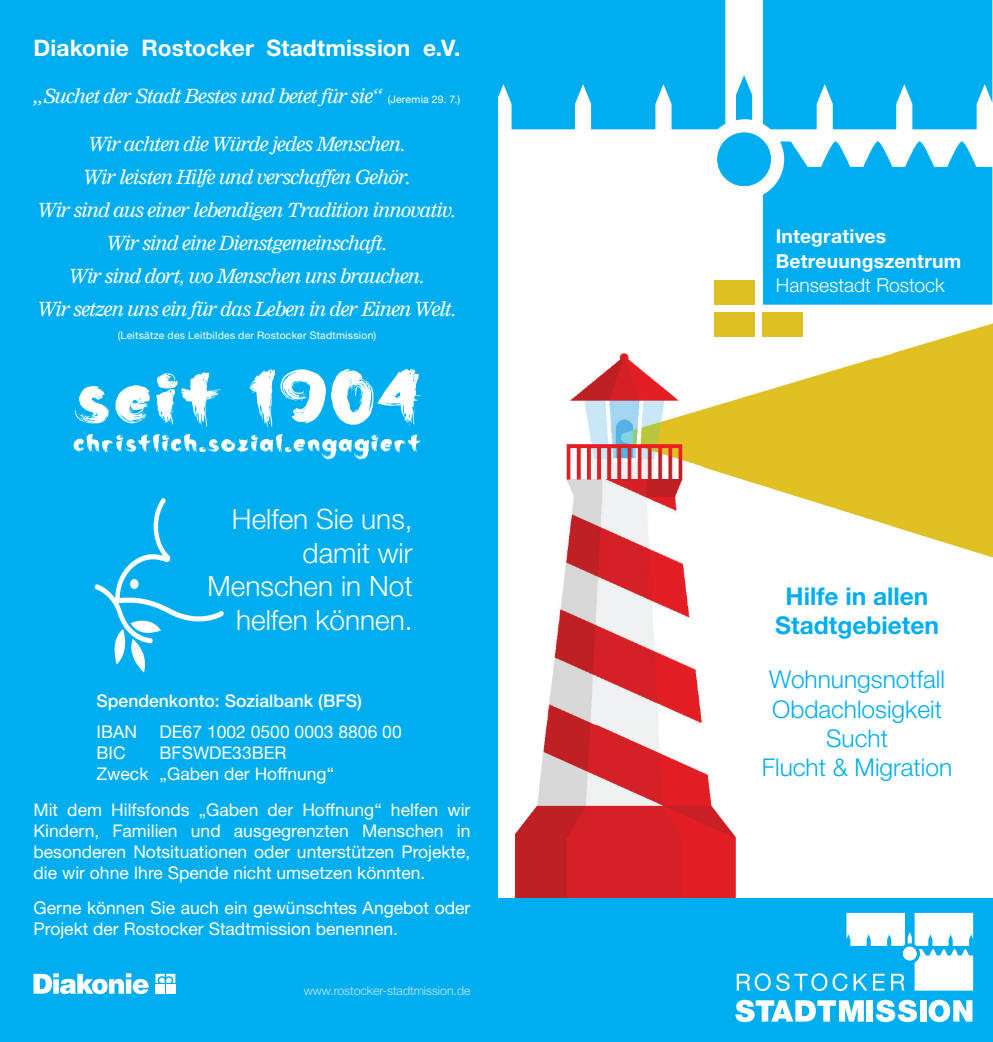
<style>
.page{position:relative;width:993px;height:1042px;background:#fff}
.page>*{position:absolute;margin:0;border:0;box-sizing:border-box;transform-origin:0 0}
.t1{font:300 28px/33.6px "Helvetica Neue LT Std";color:#fff;text-align:right}
.t2{font:300 24.5px/29.4px "Helvetica Neue LT Std";color:#00aeef;text-align:center}
.t3{font:700 24.5px/29.4px "Helvetica Neue LT Std";color:#00aeef;text-align:center}
.t4{font:700 22.75px "Helvetica Neue LT Std";letter-spacing:.005em;color:#fff}
.t5{font:italic 19.25px/33.1px "Nimrod";letter-spacing:-.045em;color:#fff;text-align:center}
.t6{font:700 19.25px/24.5px "Helvetica Neue LT Std";letter-spacing:.01em;color:#fff}
.t7{font:300 19.25px "Helvetica Neue LT Std";color:#fff}
.t8{font:17.5px/21px "Helvetica Neue LT Std";color:#fff}
.t9{font:500 17.5px "Helvetica Neue LT Std";color:#fff}
.t10{font:300 12.25px "Helvetica Neue LT Std";color:#c6eafa}
.t11{font:10.5px "Helvetica Neue LT Std";letter-spacing:.02em;color:#fff}
.s1{font-family:"Helvetica Neue LT Std";font-style:normal;font-size:10.5px}
</style>
<div class="page">
<img style="left:515px;top:724px;width:221px;height:174px">
<img style="left:546px;top:358px;width:156px;height:366px">
<img style="left:891px;top:323px;width:101px;height:235px">
<img style="left:702px;top:358px;width:189px;height:168px">
<img style="left:878px;top:354px;width:13px;height:4px">
<img style="left:619px;top:353px;width:10px;height:5px">
<div style="left:762px;top:0;width:230px;height:129px;background:#00aeef"></div>
<svg style="left:762px;top:141px;width:230px;height:164px;background:#1cb6f0"></svg>
<div style="left:497px;top:0;width:228px;height:129px;background:#00aeef"></div>
<svg style="left:736px;top:75px;width:15px;height:45px"></svg>
<div style="left:717px;top:133px;width:53px;height:53px;background:#00aeef;border-radius:50%"></div>
<div style="left:0;top:0;width:497px;height:1042px;background:#00aeef"></div>
<svg style="left:155px;top:974px;width:20px;height:9px"></svg>
<div style="left:155px;top:984px;width:9px;height:9px;background:#fff"></div>
<div style="left:166px;top:984px;width:9px;height:9px;background:#fff"></div>
<svg style="left:33px;top:973px;width:116px;height:21px"></svg>
<svg style="left:94px;top:498px;width:130px;height:174px"></svg>
<svg style="left:73px;top:434px;width:348px;height:25px"></svg>
<svg style="left:75px;top:369px;width:345px;height:58px"></svg>
<div style="left:481px;top:898px;width:511px;height:144px;background:#00aeef"></div>
<svg style="left:735px;top:1000px;width:128px;height:22px"></svg>
<div style="left:866px;top:1000px;width:7px;height:21px;background:#fff"></div>
<svg style="left:876px;top:1000px;width:40px;height:22px"></svg>
<div style="left:919px;top:1000px;width:7px;height:21px;background:#fff"></div>
<svg style="left:928px;top:1000px;width:44px;height:22px"></svg>
<svg style="left:736px;top:973px;width:34px;height:18px"></svg>
<svg style="left:776px;top:913px;width:196px;height:78px"></svg>
<div style="left:762px;top:312px;width:40px;height:25px;background:#dec023"></div>
<div style="left:713px;top:312px;width:41px;height:25px;background:#dec023"></div>
<div style="left:713px;top:280px;width:41px;height:24px;background:#dec023"></div>
<h3 class="t4" style="left:33px;top:33px;width:428px">Diakonie Rostocker Stadtmission e.V.</h3>
<p class="t5" style="left:34px;top:80px;width:427px">„Suchet der Stadt Bestes und betet für sie“ <span class="s1">(Jeremia 29. 7.)</span></p>
<p class="t5" style="left:37px;top:128px;width:420px">Wir achten die Würde jedes Menschen.<br>Wir leisten Hilfe und verschaffen Gehör.<br>Wir sind aus einer lebendigen Tradition innovativ.<br>Wir sind eine Dienstgemeinschaft.<br>Wir sind dort, wo Menschen uns brauchen.<br>Wir setzen uns ein für das Leben in der Einen Welt.</p>
<p class="t11" style="left:118px;top:329px;width:260px">(Leitsätze des Leitbildes der Rostocker Stadtmission)</p>
<h1 class="t1" style="left:207px;top:502px;width:206px">Helfen Sie uns, damit wir<br>Menschen in Not helfen können.</h1>
<p class="t9" style="left:96px;top:690px;width:267px">Spendenkonto: Sozialbank (BFS)</p>
<p class="t8" style="left:96px;top:721px;width:42px">IBAN</p>
<p class="t8" style="left:159px;top:721px;width:243px">DE67 1002 0500 0003 8806 00</p>
<p class="t8" style="left:96px;top:742px;width:31px">BIC</p>
<p class="t8" style="left:96px;top:742px;width:239px;text-indent:63px">BFSWDE33BER<br>Zweck „Gaben der Hoffnung“</p>
<p class="t8" style="left:33px;top:798px;width:438px;text-align:justify">Mit dem Hilfsfonds „Gaben der Hoffnung“ helfen wir Kindern, Familien und ausgegrenzten Menschen in besonderen Notsituationen oder unterstützen Projekte, die wir ohne Ihre Spende nicht umsetzen könnten.</p>
<p class="t8" style="left:33px;top:897px;width:438px">Gerne können Sie auch ein gewünschtes Angebot oder<br>Projekt der Rostocker Stadtmission benennen.</p>
<p class="t10" style="left:303px;top:983px;width:168px">www.rostocker-stadtmission.de</p>
<p class="t6" style="left:775px;top:224px;width:187px">Integratives<br>Betreuungszentrum</p>
<p class="t7" style="left:775px;top:274px;width:170px">Hansestadt Rostock</p>
<h2 class="t3" style="left:774px;top:581px;width:165px">Hilfe in allen<br>Stadtgebieten</h2>
<h2 class="t2" style="left:761px;top:664px;width:192px">Wohnungsnotfall<br>Obdachlosigkeit<br>Sucht<br>Flucht &amp; Migration</h2>
</div>
